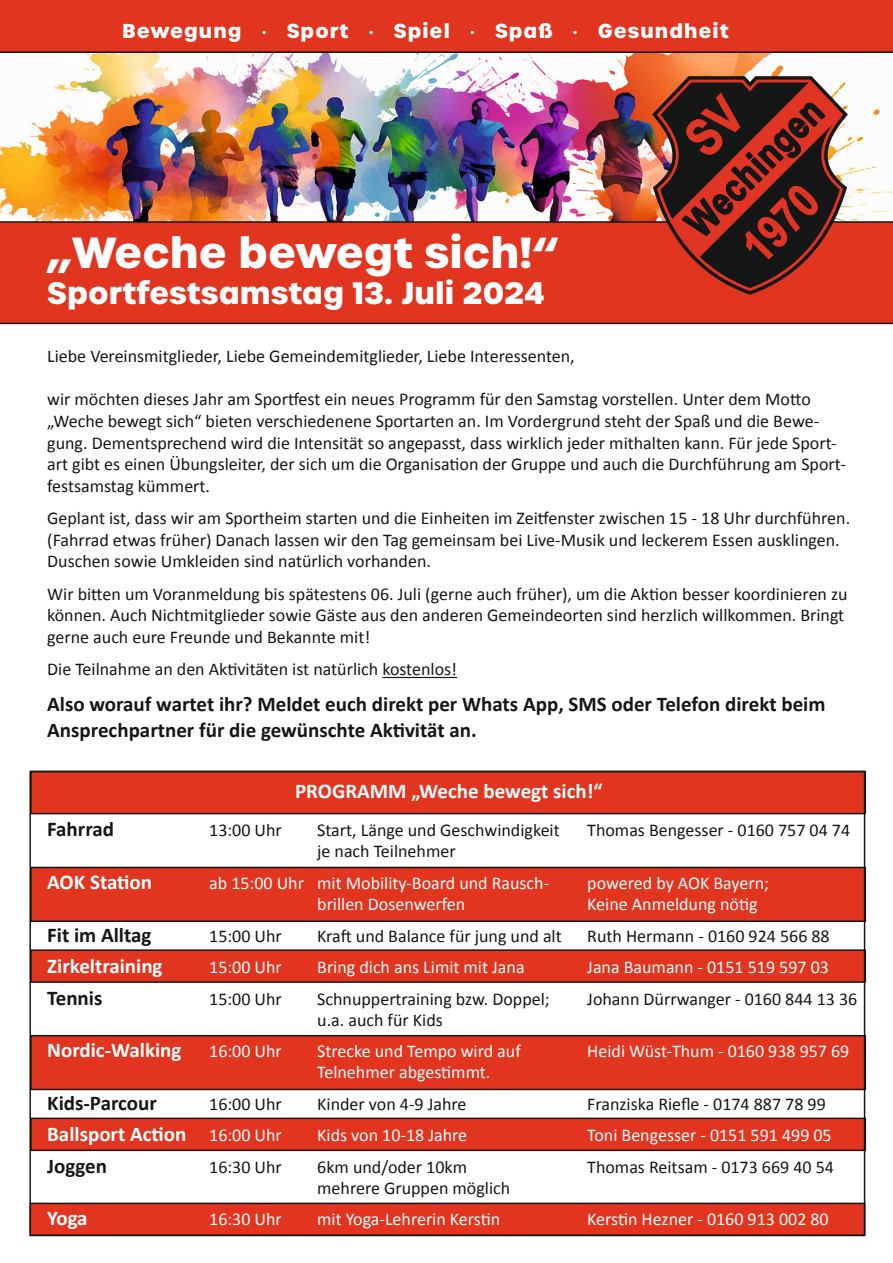
<style>
.page{position:relative;width:893px;height:1263px;background:#fff}
.page>*{position:absolute;margin:0;border:0;box-sizing:border-box;transform-origin:0 0}
.t1{font:700 46.8px "Arial Narrow";color:#e03425}
.t2{font:700 42px "Urbane";color:#fff}
.t3{font:700 39px "Arial Narrow";color:#151616}
.t4{font:700 30px "Urbane";color:#fff}
.t5{font:700 21px/25.2px "Calibri";color:#151616}
.t6{font:700 21px "Calibri";color:#fff}
.t7{font:700 19.5px "Urbane";letter-spacing:.05em;color:#fff}
.t8{font:18px/21.6px "Calibri";color:#151616}
.t9{font:18px "Calibri";color:#fff}
.s1{font-family:"Helvetica Neue LT Std"}
.s2{font-weight:400;font-size:18px}
</style>
<div class="page">
<hr style="left:382px;top:677px;width:75px;height:1px;background:#151616">
<img style="left:0;top:53px;width:893px;height:168px">
<div style="left:0;top:221px;width:893px;height:103px;background:#e23520"></div>
<div style="left:0;top:0;width:893px;height:53px;background:#e23520"></div>
<svg style="left:648px;top:71px;width:207px;height:225px"></svg>
<div style="left:30px;top:1117px;width:836px;height:34px;background:#e23520;border:2px solid #151616"></div>
<div style="left:30px;top:1035px;width:836px;height:55px;background:#e23520;border:2px solid #151616"></div>
<div style="left:30px;top:1203px;width:835px;height:33px;background:#e23520;border:2px solid #151616"></div>
<div style="left:30px;top:867px;width:836px;height:55px;background:#e23520;border:2px solid #151616"></div>
<div style="left:30px;top:949px;width:836px;height:34px;background:#e23520;border:2px solid #151616"></div>
<div style="left:30px;top:771px;width:836px;height:43px;background:#e23520;border:2px solid #151616"></div>
<svg style="left:655px;top:78px;width:190px;height:215px;background:#752b22"></svg>
<p class="t7" style="left:122px;top:17px;width:608px">Bewegung <span class="s1">∙</span> Sport <span class="s1">∙</span> Spiel <span class="s1">∙</span> Spaß <span class="s1">∙</span> Gesundheit</p>
<h2 class="t2" style="left:47px;top:223px;width:513px">„Weche bewegt sich!“</h2>
<h3 class="t4" style="left:47px;top:272px;width:499px">Sportfestsamstag 13. Juli 2024</h3>
<h3 class="t3" style="left:671px;top:208px;width:178px;rotate:-45deg">Wechingen</h3>
<h1 class="t1" style="left:725px;top:230px;width:88px;rotate:-46deg">1970</h1>
<p class="t8" style="left:47px;top:345px;width:529px">Liebe Vereinsmitglieder, Liebe Gemeindemitglieder, Liebe Interessenten,</p>
<p class="t8" style="left:47px;top:388px;width:800px">wir möchten dieses Jahr am Sportfest ein neues Programm für den Samstag vorstellen. Unter dem Motto „Weche bewegt sich“ bieten verschiedenene Sportarten an. Im Vordergrund steht der Spaß und die Bewe&shy;gung. Dementsprechend wird die Intensität so angepasst, dass wirklich jeder mithalten kann. Für jede Sport&shy;art gibt es einen Übungsleiter, der sich um die Organisation der Gruppe und auch die Durchführung am Sport&shy;festsamstag kümmert.</p>
<p class="t8" style="left:47px;top:507px;width:804px">Geplant ist, dass wir am Sportheim starten und die Einheiten im Zeitfenster zwischen 15 - 18 Uhr durchführen. (Fahrrad etwas früher) Danach lassen wir den Tag gemeinsam bei Live-Musik und leckerem Essen ausklingen.<br>Duschen sowie Umkleiden sind natürlich vorhanden.</p>
<p class="t8" style="left:47px;top:582px;width:802px">Wir bitten um Voranmeldung bis spätestens 06. Juli (gerne auch früher), um die Aktion besser koordinieren zu können. Auch Nichtmitglieder sowie Gäste aus den anderen Gemeindeorten sind herzlich willkommen. Bringt gerne auch eure Freunde und Bekannte mit!</p>
<p class="t8" style="left:47px;top:658px;width:411px">Die Teilnahme an den Aktivitäten ist natürlich kostenlos!</p>
<p class="t5" style="left:47px;top:691px;width:780px">Also worauf wartet ihr? Meldet euch direkt per Whats App, SMS oder Telefon direkt beim<br>Ansprechpartner für die gewünschte Aktivität an.</p>
<p class="t6" style="left:295px;top:776px;width:309px">PROGRAMM „Weche bewegt sich!“</p>
<p class="t5" style="left:47px;top:816px;width:68px">Fahrrad</p>
<p class="t8" style="left:209px;top:819px;width:74px">13:00 Uhr</p>
<p class="t8" style="left:317px;top:819px;width:244px">Start, Länge und Geschwindigkeit</p>
<p class="t8" style="left:587px;top:819px;width:264px">Thomas Bengesser - 0160 757 04 74</p>
<p class="t8" style="left:317px;top:840px;width:140px">je nach Teilnehmer</p>
<p class="t6" style="left:47px;top:867px;width:106px">AOK Station</p>
<p class="t9" style="left:209px;top:870px;width:341px">ab 15:00 Uhr mit Mobility-Board und Rausch-</p>
<p class="t9" style="left:587px;top:870px;width:183px">powered by AOK Bayern;</p>
<p class="t9" style="left:317px;top:891px;width:149px">brillen Dosenwerfen</p>
<p class="t9" style="left:587px;top:891px;width:172px">Keine Anmeldung nötig</p>
<p class="t5" style="left:47px;top:921px;width:106px">Fit im Alltag</p>
<p class="t8" style="left:209px;top:924px;width:74px">15:00 Uhr</p>
<p class="t8" style="left:317px;top:924px;width:246px">Kraft und Balance für jung und alt</p>
<p class="t8" style="left:587px;top:924px;width:244px">Ruth Hermann - 0160 924 566 88</p>
<p class="t6" style="left:47px;top:951px;width:117px">Zirkeltraining</p>
<p class="t9" style="left:209px;top:954px;width:74px">15:00 Uhr</p>
<p class="t9" style="left:317px;top:954px;width:209px">Bring dich ans Limit mit Jana</p>
<p class="t9" style="left:587px;top:954px;width:243px">Jana Baumann - 0151 519 597 03</p>
<p class="t5" style="left:47px;top:984px;width:57px">Tennis</p>
<p class="t8" style="left:209px;top:987px;width:74px">15:00 Uhr</p>
<p class="t8" style="left:317px;top:987px;width:234px">Schnuppertraining bzw. Doppel;</p>
<p class="t8" style="left:587px;top:987px;width:272px">Johann Dürrwanger - 0160 844 13 36</p>
<p class="t8" style="left:317px;top:1008px;width:127px">u.a. auch für Kids</p>
<p class="t6" style="left:47px;top:1035px;width:136px">Nordic-Walking</p>
<p class="t9" style="left:209px;top:1038px;width:74px">16:00 Uhr</p>
<p class="t9" style="left:317px;top:1038px;width:205px">Strecke und Tempo wird auf</p>
<p class="t9" style="left:587px;top:1038px;width:264px">Heidi Wüst-Thum - 0160 938 957 69</p>
<p class="t9" style="left:317px;top:1059px;width:175px">Telnehmer abgestimmt.</p>
<p class="t5" style="left:47px;top:1089px;width:111px">Kids-Parcour</p>
<p class="t8" style="left:209px;top:1092px;width:74px">16:00 Uhr</p>
<p class="t8" style="left:317px;top:1092px;width:151px">Kinder von 4-9 Jahre</p>
<p class="t8" style="left:587px;top:1092px;width:240px">Franziska Riefle - 0174 887 78 99</p>
<p class="t6" style="left:47px;top:1119px;width:236px">Ballsport Action <span class="s2">16:00 Uhr</span></p>
<p class="t9" style="left:317px;top:1122px;width:151px">Kids von 10-18 Jahre</p>
<p class="t9" style="left:587px;top:1122px;width:246px">Toni Bengesser - 0151 591 499 05</p>
<p class="t5" style="left:47px;top:1152px;width:61px">Joggen</p>
<p class="t8" style="left:209px;top:1155px;width:74px">16:30 Uhr</p>
<p class="t8" style="left:317px;top:1155px;width:151px">6km und/oder 10km</p>
<p class="t8" style="left:587px;top:1155px;width:248px">Thomas Reitsam - 0173 669 40 54</p>
<p class="t8" style="left:317px;top:1176px;width:194px">mehrere Gruppen möglich</p>
<p class="t6" style="left:47px;top:1203px;width:42px">Yoga</p>
<p class="t9" style="left:209px;top:1206px;width:74px">16:30 Uhr</p>
<p class="t9" style="left:317px;top:1206px;width:184px">mit Yoga-Lehrerin Kerstin</p>
<p class="t9" style="left:587px;top:1206px;width:243px">Kerstin Hezner - 0160 913 002 80</p>
</div>
